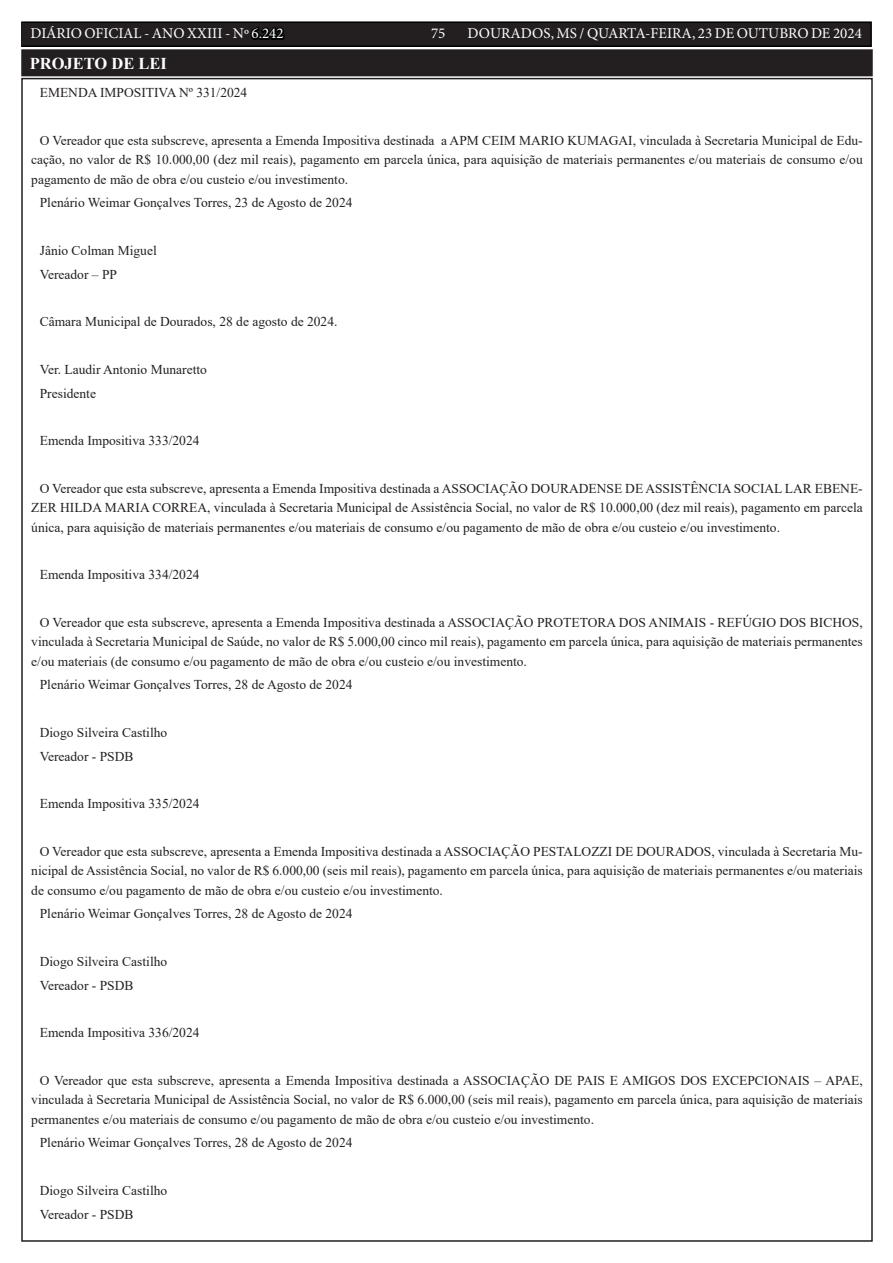
<style>
.page{position:relative;width:893px;height:1263px;background:#fff}
.page>*{position:absolute;margin:0;border:0;box-sizing:border-box;transform-origin:0 0}
.TEXTO{font:700 16.5px "Times New Roman";color:#fff}
.t1{font:15px "Minion Pro";color:#fff}
.TEXTO-2{font:13.5px/19.5px "Times New Roman";color:#231f20;text-align:justify}
.s1{color:#000}
</style>
<div class="page">
<div style="left:21px;top:22px;width:850px;height:24px;background:#231f20"></div>
<div style="left:21px;top:21px;width:851px;height:26px;border:2px solid #000"></div>
<div style="left:23px;top:51px;width:848px;height:23px;background:#231f20"></div>
<div style="left:21px;top:49px;width:852px;height:27px;border:4px solid #231f20"></div>
<p class="t1" style="left:31px;top:24px;width:255px">DIÁRIO OFICIAL - ANO XXIII - Nº <span class="s1">6.242</span></p>
<p class="t1" style="left:431px;top:24px;width:16px">75</p>
<p class="t1" style="left:468px;top:24px;width:396px">DOURADOS, MS / QUARTA-FEIRA, 23 DE OUTUBRO DE 2024</p>
<p class="TEXTO" style="left:30px;top:52px;width:139px">PROJETO DE LEI</p>
<p class="TEXTO-2" style="left:40px;top:83px;width:209px">EMENDA IMPOSITIVA Nº 331/2024</p>
<p class="TEXTO-2" style="left:31px;top:130px;width:833px;text-indent:9px">O Vereador que esta subscreve, apresenta a Emenda Impositiva destinada a APM CEIM MARIO KUMAGAI, vinculada à Secretaria Municipal de Edu&shy;cação, no valor de R$ 10.000,00 (dez mil reais), pagamento em parcela única, para aquisição de materiais permanentes e/ou materiais de consumo e/ou pagamento de mão de obra e/ou custeio e/ou investimento.</p>
<p class="TEXTO-2" style="left:40px;top:193px;width:314px">Plenário Weimar Gonçalves Torres, 23 de Agosto de 2024</p>
<p class="TEXTO-2" style="left:40px;top:240px;width:119px">Jânio Colman Miguel</p>
<p class="TEXTO-2" style="left:40px;top:264px;width:79px">Vereador – PP</p>
<p class="TEXTO-2" style="left:40px;top:312px;width:299px">Câmara Municipal de Dourados, 28 de agosto de 2024.</p>
<p class="TEXTO-2" style="left:40px;top:359px;width:169px">Ver. Laudir Antonio Munaretto</p>
<p class="TEXTO-2" style="left:40px;top:383px;width:58px">Presidente</p>
<p class="TEXTO-2" style="left:40px;top:430px;width:161px">Emenda Impositiva 333/2024</p>
<p class="TEXTO-2" style="left:31px;top:478px;width:833px;text-indent:9px">O Vereador que esta subscreve, apresenta a Emenda Impositiva destinada a ASSOCIAÇÃO DOURADENSE DE ASSISTÊNCIA SOCIAL LAR EBENE-ZER HILDA MARIA CORREA, vinculada à Secretaria Municipal de Assistência Social, no valor de R$ 10.000,00 (dez mil reais), pagamento em parcela única, para aquisição de materiais permanentes e/ou materiais de consumo e/ou pagamento de mão de obra e/ou custeio e/ou investimento.</p>
<p class="TEXTO-2" style="left:40px;top:564px;width:161px">Emenda Impositiva 334/2024</p>
<p class="TEXTO-2" style="left:31px;top:612px;width:833px;text-indent:9px">O Vereador que esta subscreve, apresenta a Emenda Impositiva destinada a ASSOCIAÇÃO PROTETORA DOS ANIMAIS - REFÚGIO DOS BICHOS, vinculada à Secretaria Municipal de Saúde, no valor de R$ 5.000,00 cinco mil reais), pagamento em parcela única, para aquisição de materiais permanentes e/ou materiais (de consumo e/ou pagamento de mão de obra e/ou custeio e/ou investimento.</p>
<p class="TEXTO-2" style="left:40px;top:675px;width:314px">Plenário Weimar Gonçalves Torres, 28 de Agosto de 2024</p>
<p class="TEXTO-2" style="left:40px;top:722px;width:129px">Diogo Silveira Castilho</p>
<p class="TEXTO-2" style="left:40px;top:746px;width:95px">Vereador - PSDB</p>
<p class="TEXTO-2" style="left:40px;top:793px;width:161px">Emenda Impositiva 335/2024</p>
<p class="TEXTO-2" style="left:31px;top:841px;width:833px;text-indent:9px">O Vereador que esta subscreve, apresenta a Emenda Impositiva destinada a ASSOCIAÇÃO PESTALOZZI DE DOURADOS, vinculada à Secretaria Mu&shy;nicipal de Assistência Social, no valor de R$ 6.000,00 (seis mil reais), pagamento em parcela única, para aquisição de materiais permanentes e/ou materiais de consumo e/ou pagamento de mão de obra e/ou custeio e/ou investimento.</p>
<p class="TEXTO-2" style="left:40px;top:904px;width:314px">Plenário Weimar Gonçalves Torres, 28 de Agosto de 2024</p>
<p class="TEXTO-2" style="left:40px;top:951px;width:129px">Diogo Silveira Castilho</p>
<p class="TEXTO-2" style="left:40px;top:975px;width:95px">Vereador - PSDB</p>
<p class="TEXTO-2" style="left:40px;top:1022px;width:161px">Emenda Impositiva 336/2024</p>
<p class="TEXTO-2" style="left:31px;top:1070px;width:833px;text-indent:9px">O Vereador que esta subscreve, apresenta a Emenda Impositiva destinada a ASSOCIAÇÃO DE PAIS E AMIGOS DOS EXCEPCIONAIS – APAE, vinculada à Secretaria Municipal de Assistência Social, no valor de R$ 6.000,00 (seis mil reais), pagamento em parcela única, para aquisição de materiais permanentes e/ou materiais de consumo e/ou pagamento de mão de obra e/ou custeio e/ou investimento.</p>
<p class="TEXTO-2" style="left:40px;top:1133px;width:314px">Plenário Weimar Gonçalves Torres, 28 de Agosto de 2024</p>
<p class="TEXTO-2" style="left:40px;top:1180px;width:129px">Diogo Silveira Castilho</p>
<p class="TEXTO-2" style="left:40px;top:1204px;width:95px">Vereador - PSDB</p>
</div>
